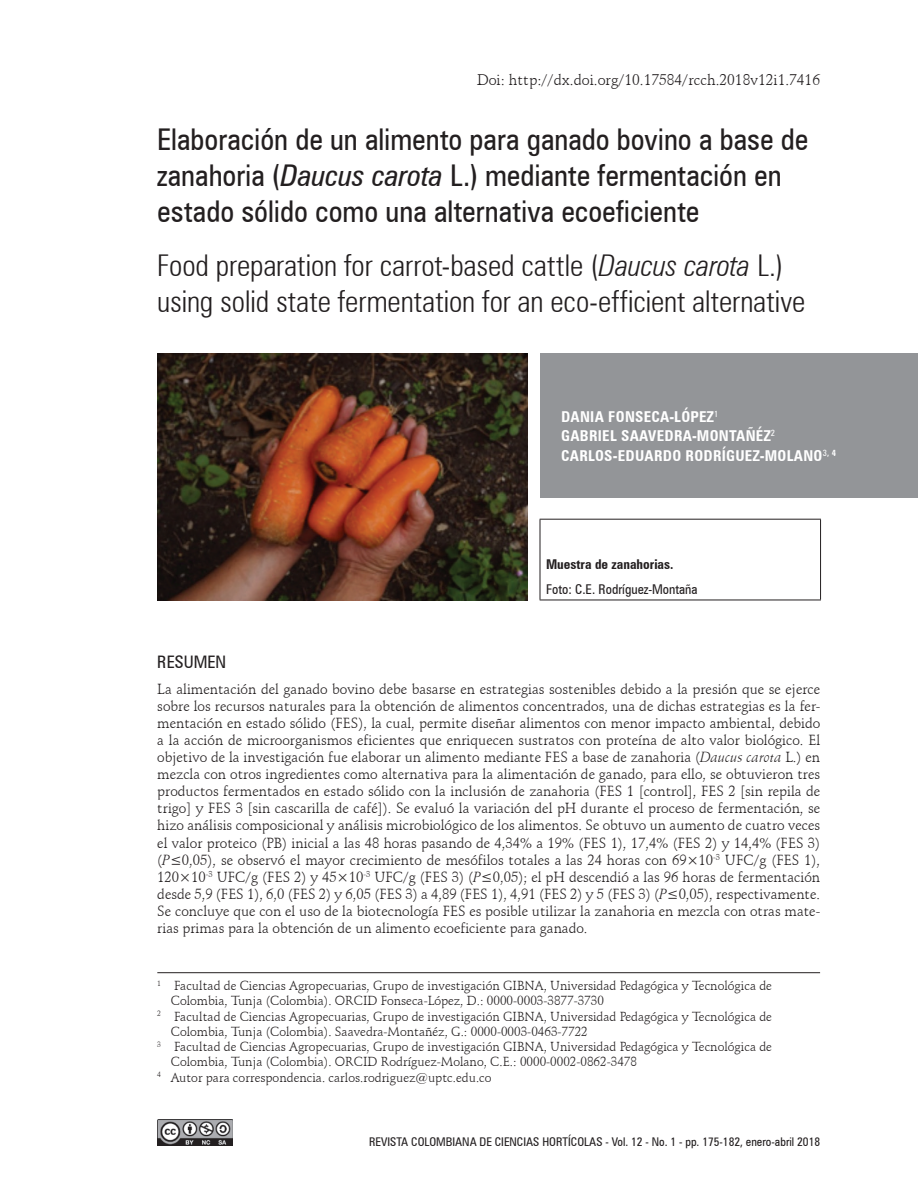
<style>
.page{position:relative;width:918px;height:1188px;background:#fff}
.page>*{position:absolute;margin:0;border:0;box-sizing:border-box;transform-origin:0 0}
.t1{font:condensed 30px/36px "Zurich BT";color:#231f20}
.t2{font:300 condensed 30px/36px "Zurich BT";letter-spacing:-.005em;color:#231f20}
.t3{font:condensed 17.25px "Zurich BT";color:#231f20}
.t4{font:700 condensed 15px/19.5px "Zurich BT";letter-spacing:.02em;color:#fff}
.t5{font:15px "Schneidler BT";color:#231f20}
.t6{font:14.25px/17.1px "Schneidler BT";color:#231f20;text-align:justify}
.t7{font:condensed 13.5px "Zurich BT";color:#231f20}
.t8{font:700 condensed 13.5px "Zurich BT";color:#231f20}
.t9{font:12.75px "Schneidler BT";color:#231f20}
.t10{font:condensed 12px "Zurich BT";color:#231f20}
.s1{font-style:italic}
</style>
<div class="page">
<img style="left:157px;top:1119px;width:76px;height:26px">
<div style="left:540px;top:353px;width:378px;height:145px;background:#939598"></div>
<hr style="left:540px;top:519px;width:281px;height:1px;background:#231f20">
<hr style="left:540px;top:520px;width:1px;height:80px;background:#231f20">
<hr style="left:820px;top:520px;width:1px;height:80px;background:#231f20">
<hr style="left:540px;top:600px;width:281px;height:1px;background:#231f20">
<hr style="left:157px;top:972px;width:663px;height:1px;background:#231f20">
<img style="left:157px;top:353px;width:370px;height:247px">
<p class="t5" style="left:477px;top:70px;width:345px">Doi: http://dx.doi.org/10.17584/rcch.2018v12i1.7416</p>
<h1 class="t1" style="left:157px;top:121px;width:652px">Elaboración de un alimento para ganado bovino a base de zanahoria (<span class="s1">Daucus carota</span> L.) mediante fermentación en estado sólido como una alternativa ecoeficiente</h1>
<h1 class="t2" style="left:157px;top:247px;width:650px">Food preparation for carrot-based cattle (<span class="s1">Daucus carota</span> L.) using solid state fermentation for an eco-efficient alternative</h1>
<p class="t4" style="left:561px;top:406px;width:276px">DANIA FONSECA-LÓPEZ<sup>1<br></sup>GABRIEL SAAVEDRA-MONTAÑÉZ<sup>2<br></sup>CARLOS-EDUARDO RODRÍGUEZ-MOLANO<sup>3</sup><sup>,</sup> <sup>4</sup></p>
<p class="t8" style="left:546px;top:556px;width:129px">Muestra de zanahorias.</p>
<p class="t7" style="left:546px;top:581px;width:153px">Foto: C.E. Rodríguez-Montaña</p>
<p class="t3" style="left:157px;top:651px;width:70px">RESUMEN</p>
<p class="t6" style="left:157px;top:680px;width:664px">La alimentación del ganado bovino debe basarse en estrategias sostenibles debido a la presión que se ejerce sobre los recursos naturales para la obtención de alimentos concentrados, una de dichas estrategias es la fer&shy;mentación en estado sólido (FES), la cual, permite diseñar alimentos con menor impacto ambiental, debido a la acción de microorganismos eficientes que enriquecen sustratos con proteína de alto valor biológico. El objetivo de la investigación fue elaborar un alimento mediante FES a base de zanahoria (<span class="s1">Daucus carota</span> L.) en mezcla con otros ingredientes como alternativa para la alimentación de ganado, para ello, se obtuvieron tres productos fermentados en estado sólido con la inclusión de zanahoria (FES 1 [control], FES 2 [sin repila de trigo] y FES 3 [sin cascarilla de café]). Se evaluó la variación del pH durante el proceso de fermentación, se hizo análisis composicional y análisis microbiológico de los alimentos. Se obtuvo un aumento de cuatro veces el valor proteico (PB) inicial a las 48 horas pasando de 4,34% a 19% (FES 1), 17,4% (FES 2) y 14,4% (FES 3) (<span class="s1">P</span>≤0,05), se observó el mayor crecimiento de mesófilos totales a las 24 horas con 69×10<sup>-3</sup> UFC/g (FES 1), 120×10<sup>-3</sup> UFC/g (FES 2) y 45×10<sup>-3</sup> UFC/g (FES 3) (<span class="s1">P</span>≤0,05); el pH descendió a las 96 horas de fermentación desde 5,9 (FES 1), 6,0 (FES 2) y 6,05 (FES 3) a 4,89 (FES 1), 4,91 (FES 2) y 5 (FES 3) (<span class="s1">P</span>≤0,05), respectivamente.<br>Se concluye que con el uso de la biotecnología FES es posible utilizar la zanahoria en mezcla con otras mate&shy;rias primas para la obtención de un alimento ecoeficiente para ganado.</p>
<p class="t9" style="left:157px;top:978px;width:616px"><sup>1</sup> Facultad de Ciencias Agropecuarias, Grupo de investigación GIBNA, Universidad Pedagógica y Tecnológica de</p>
<p class="t9" style="left:171px;top:993px;width:435px">Colombia, Tunja (Colombia). ORCID Fonseca-López, D.: 0000-0003-3877-3730</p>
<p class="t9" style="left:157px;top:1008px;width:616px"><sup>2</sup> Facultad de Ciencias Agropecuarias, Grupo de investigación GIBNA, Universidad Pedagógica y Tecnológica de</p>
<p class="t9" style="left:171px;top:1024px;width:419px">Colombia, Tunja (Colombia). Saavedra-Montañéz, G.: 0000-0003-0463-7722</p>
<p class="t9" style="left:157px;top:1039px;width:616px"><sup>3</sup> Facultad de Ciencias Agropecuarias, Grupo de investigación GIBNA, Universidad Pedagógica y Tecnológica de</p>
<p class="t9" style="left:171px;top:1054px;width:468px">Colombia, Tunja (Colombia). ORCID Rodríguez-Molano, C.E.: 0000-0002-0862-3478</p>
<p class="t9" style="left:157px;top:1069px;width:336px"><sup>4</sup> Autor para correspondencia. carlos.rodriguez@uptc.edu.co</p>
<p class="t10" style="left:369px;top:1135px;width:453px">REVISTA COLOMBIANA DE CIENCIAS HORTÍCOLAS - Vol. 12 - No. 1 - pp. 175-182, enero-abril 2018</p>
</div>
